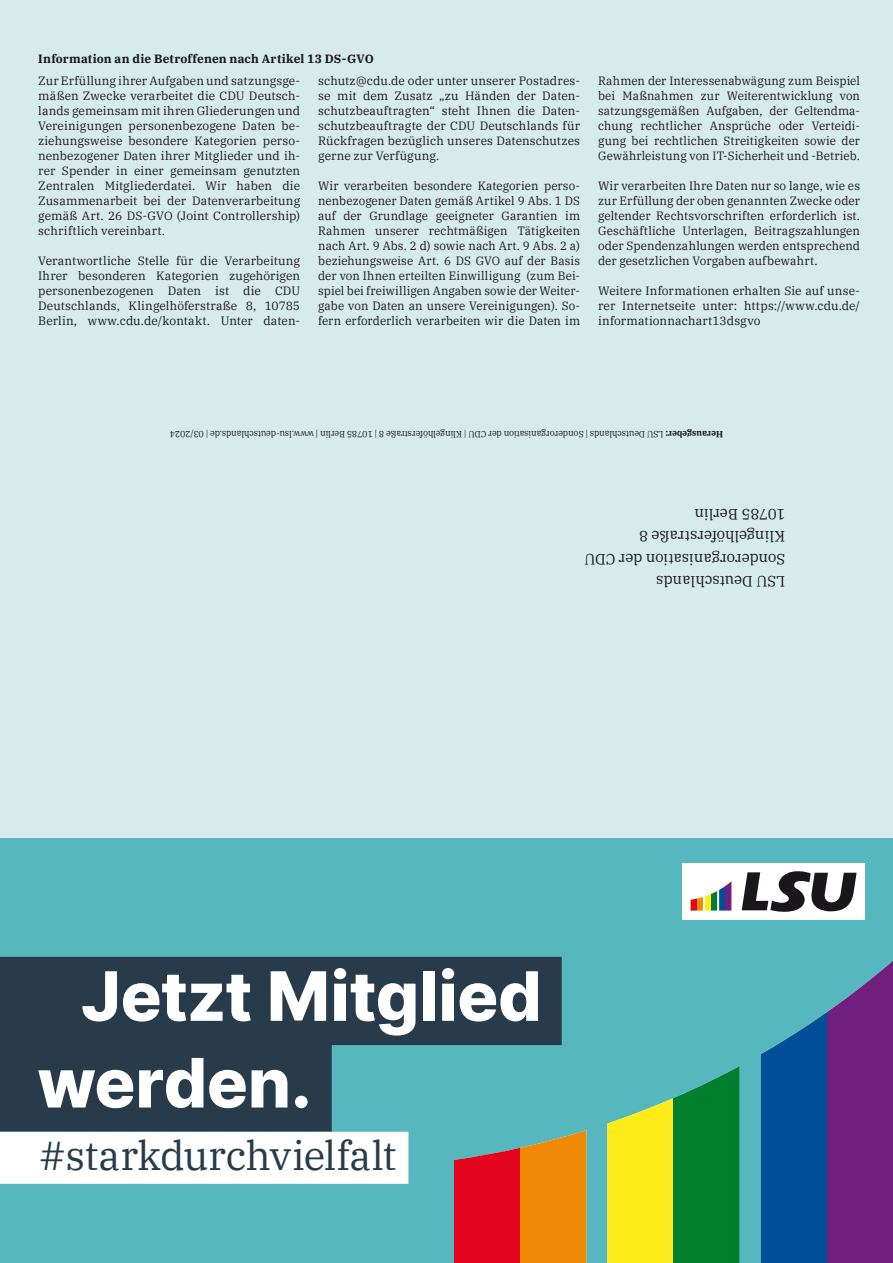
<style>
.page{position:relative;width:893px;height:1263px;background:#fff}
.page>*{position:absolute;margin:0;border:0;box-sizing:border-box;transform-origin:0 0}
.t1{font:800 68.25px/86.7px "Inter";letter-spacing:-.005em;color:#fff}
.t2{font:40.2px "IBM Plex Serif";letter-spacing:-.015em;color:#283b4a}
.t3{font:15px/22.5px "IBM Plex Serif";color:#1a171c}
.t4{font:12px/15px "IBM Plex Serif";letter-spacing:.01em;color:#1a171c;text-align:justify}
.t5{font:700 12px "IBM Plex Serif";letter-spacing:.015em;color:#1a171c}
.t6{font:9px "IBM Plex Serif";letter-spacing:-.01em;color:#1a171c}
.s1{font-weight:700}
</style>
<div class="page">
<div style="left:0;top:838px;width:893px;height:425px;background:#57b7be"></div>
<div style="left:0;top:0;width:893px;height:838px;background:#d7ebec"></div>
<div style="left:0;top:957px;width:562px;height:88px;background:#283b4a"></div>
<div style="left:0;top:1043px;width:332px;height:89px;background:#283b4a"></div>
<div style="left:682px;top:863px;width:183px;height:57px;background:#fff"></div>
<svg style="left:742px;top:871px;width:115px;height:41px"></svg>
<svg style="left:705px;top:894px;width:6px;height:16px"></svg>
<div style="left:711px;top:891px;width:6px;height:19px;background:#00802e"></div>
<svg style="left:719px;top:886px;width:6px;height:24px"></svg>
<div style="left:725px;top:881px;width:6px;height:29px;background:#701f7e"></div>
<svg style="left:691px;top:898px;width:6px;height:12px"></svg>
<div style="left:697px;top:897px;width:6px;height:13px;background:#f08906"></div>
<div style="left:0;top:1132px;width:408px;height:52px;background:#fff"></div>
<svg style="left:761px;top:1012px;width:66px;height:251px;background:#07579c"></svg>
<div style="left:827px;top:961px;width:66px;height:302px;background:#701f7e"></div>
<svg style="left:607px;top:1098px;width:67px;height:165px;background:#ece527"></svg>
<div style="left:674px;top:1066px;width:66px;height:197px;background:#00802e"></div>
<div style="left:454px;top:1147px;width:66px;height:116px;background:#e1041c"></div>
<div style="left:520px;top:1130px;width:66px;height:133px;background:#f08906"></div>
<p class="t5" style="left:38px;top:50px;width:337px">Information an die Betroffenen nach Artikel 13 DS-GVO</p>
<p class="t4" style="left:38px;top:72px;width:263px">Zur Erfüllung ihrer Aufgaben und satzungsge&shy;mäßen Zwecke verarbeitet die CDU Deutsch&shy;lands gemeinsam mit ihren Gliederungen und Vereinigungen personenbezogene Daten be&shy;ziehungsweise besondere Kategorien perso&shy;nenbezogener Daten ihrer Mitglieder und ih&shy;rer Spender in einer gemeinsam genutzten Zentralen Mitgliederdatei. Wir haben die Zusammenarbeit bei der Datenverarbeitung gemäß Art. 26 DS-GVO (Joint Controllership) schriftlich vereinbart.</p>
<p class="t4" style="left:38px;top:252px;width:263px">Verantwortliche Stelle für die Verarbeitung Ihrer besonderen Kategorien zugehörigen personenbezogenen Daten ist die CDU Deutschlands, Klingelhöferstraße 8, 10785<br>Berlin, www.cdu.de/kontakt. Unter daten-</p>
<p class="t4" style="left:318px;top:72px;width:263px;text-align:left">schutz@cdu.de oder unter unserer Postadres&shy;se mit dem Zusatz „zu Händen der Daten&shy;schutzbeauftragten“ steht Ihnen die Daten&shy;schutzbeauftragte der CDU Deutschlands für Rückfragen bezüglich unseres Datenschutzes gerne zur Verfügung.</p>
<p class="t4" style="left:318px;top:177px;width:263px">Wir verarbeiten besondere Kategorien perso&shy;nenbezogener Daten gemäß Artikel 9 Abs. 1 DS auf der Grundlage geeigneter Garantien im Rahmen unserer rechtmäßigen Tätigkeiten nach Art. 9 Abs. 2 d) sowie nach Art. 9 Abs. 2 a) beziehungsweise Art. 6 DS GVO auf der Basis der von Ihnen erteilten Einwilligung (zum Bei&shy;spiel bei freiwilligen Angaben sowie der Weiter&shy;gabe von Daten an unsere Vereinigungen). So&shy;fern erforderlich verarbeiten wir die Daten im</p>
<p class="t4" style="left:598px;top:72px;width:263px">Rahmen der Interessenabwägung zum Beispiel bei Maßnahmen zur Weiterentwicklung von satzungsgemäßen Aufgaben, der Geltendma&shy;chung rechtlicher Ansprüche oder Verteidi&shy;gung bei rechtlichen Streitigkeiten sowie der Gewährleistung von IT-Sicherheit und -Betrieb.</p>
<p class="t4" style="left:598px;top:177px;width:263px">Wir verarbeiten Ihre Daten nur so lange, wie es zur Erfüllung der oben genannten Zwecke oder geltender Rechtsvorschriften erforderlich ist.<br>Geschäftliche Unterlagen, Beitragszahlungen oder Spendenzahlungen werden entsprechend der gesetzlichen Vorgaben aufbewahrt.</p>
<p class="t4" style="left:598px;top:282px;width:263px">Weitere Informationen erhalten Sie auf unse&shy;rer Internetseite unter: https://www.cdu.de/ informationnachart13dsgvo</p>
<p class="t6" style="left:723px;top:441px;width:555px;rotate:-180deg"><span class="s1">Herausgeber:</span> LSU Deutschlands | Sonderorganisation der CDU | Klingelhöferstraße 8 | 10785 Berlin | www.lsu-deutschlands.de | 03/2024</p>
<p class="t3" style="left:785px;top:594px;width:202px;rotate:-180deg">LSU Deutschlands<br>Sonderorganisation der CDU<br>Klingelhöferstraße 8<br>10785 Berlin</p>
<h1 class="t1" style="left:37px;top:951px;width:506px;text-indent:44px">Jetzt Mitglied werden.</h1>
<h2 class="t2" style="left:39px;top:1124px;width:360px">#starkdurchvielfalt</h2>
</div>
